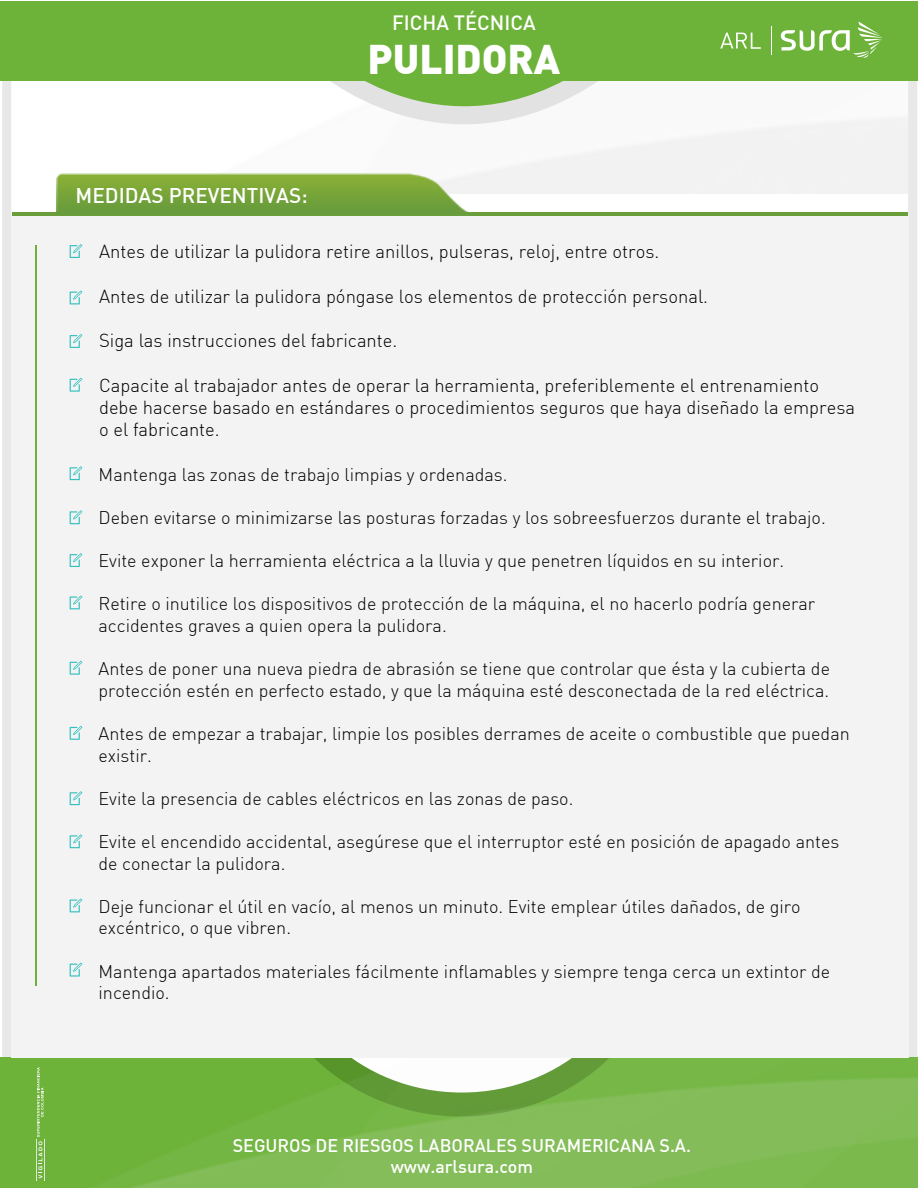
<style>
.page{position:relative;width:918px;height:1188px;background:#fff}
.page>*{position:absolute;margin:0;border:0;box-sizing:border-box;transform-origin:0 0}
.t1{font:900 40.65px "DIN";color:#fff}
.t2{font:500 20.85px "DIN";color:#fff}
.t3{font:500 20.25px "DIN";color:#fff}
.t4{font:300 18.6px/22.2px "DIN";color:#000}
.t5{font:300 18px/21.6px "DIN";color:#000}
.t6{font:500 18px/21.6px "DIN";color:#fff;text-align:center}
</style>
<div class="page">
<div style="left:1px;top:1058px;width:917px;height:130px;background:#6db339"></div>
<img style="left:97px;top:1058px;width:821px;height:130px">
<svg style="left:298px;top:81px;width:342px;height:106px"></svg>
<div style="left:1px;top:1px;width:917px;height:80px;background:#6db339"></div>
<svg style="left:771px;top:26px;width:1px;height:29px"></svg>
<svg style="left:781px;top:22px;width:102px;height:36px"></svg>
<svg style="left:720px;top:33px;width:41px;height:16px"></svg>
<hr style="left:36px;top:1139px;width:1px;height:42px;background:#fff">
<hr style="left:44px;top:1139px;width:1px;height:42px;background:#fff">
<svg style="left:37px;top:1067px;width:7px;height:111px"></svg>
<div style="left:12px;top:214px;width:897px;height:844px;background:#f3f3f3"></div>
<div style="left:12px;top:211px;width:896px;height:5px;background:#699e3b"></div>
<div style="left:12px;top:194px;width:896px;height:18px;background:#fff"></div>
<img style="left:56px;top:173px;width:416px;height:40px">
<hr style="left:35px;top:246px;width:1px;height:740px;background:#6db339">
<svg style="left:70px;top:244px;width:12px;height:14px"></svg>
<svg style="left:70px;top:291px;width:12px;height:13px"></svg>
<svg style="left:70px;top:334px;width:12px;height:14px"></svg>
<svg style="left:70px;top:466px;width:12px;height:14px"></svg>
<svg style="left:70px;top:510px;width:12px;height:14px"></svg>
<svg style="left:70px;top:553px;width:12px;height:14px"></svg>
<svg style="left:70px;top:596px;width:12px;height:13px"></svg>
<svg style="left:70px;top:661px;width:12px;height:14px"></svg>
<svg style="left:70px;top:726px;width:12px;height:14px"></svg>
<svg style="left:70px;top:791px;width:12px;height:14px"></svg>
<svg style="left:70px;top:834px;width:12px;height:14px"></svg>
<svg style="left:70px;top:899px;width:12px;height:13px"></svg>
<svg style="left:70px;top:963px;width:12px;height:14px"></svg>
<svg style="left:70px;top:378px;width:12px;height:14px"></svg>
<p class="t2" style="left:76px;top:182px;width:234px">MEDIDAS PREVENTIVAS:</p>
<p class="t3" style="left:392px;top:9px;width:145px">FICHA TÉCNICA</p>
<h1 class="t1" style="left:367px;top:32px;width:194px">PULIDORA</h1>
<p class="t4" style="left:99px;top:240px;width:562px">Antes de utilizar la pulidora retire anillos, pulseras, reloj, entre otros.</p>
<p class="t4" style="left:99px;top:285px;width:611px">Antes de utilizar la pulidora póngase los elementos de protección personal.</p>
<p class="t4" style="left:99px;top:329px;width:300px">Siga las instrucciones del fabricante.</p>
<p class="t4" style="left:99px;top:374px;width:758px">Capacite al trabajador antes de operar la herramienta, preferiblemente el entrenamiento debe hacerse basado en estándares o procedimientos seguros que haya diseñado la empresa o el fabricante.</p>
<p class="t5" style="left:99px;top:463px;width:410px">Mantenga las zonas de trabajo limpias y ordenadas.</p>
<p class="t5" style="left:99px;top:507px;width:729px">Deben evitarse o minimizarse las posturas forzadas y los sobreesfuerzos durante el trabajo.</p>
<p class="t5" style="left:99px;top:550px;width:687px">Evite exponer la herramienta eléctrica a la lluvia y que penetren líquidos en su interior.</p>
<p class="t5" style="left:99px;top:593px;width:718px">Retire o inutilice los dispositivos de protección de la máquina, el no hacerlo podría generar accidentes graves a quien opera la pulidora.</p>
<p class="t5" style="left:99px;top:658px;width:733px">Antes de poner una nueva piedra de abrasión se tiene que controlar que ésta y la cubierta de protección estén en perfecto estado, y que la máquina esté desconectada de la red eléctrica.</p>
<p class="t5" style="left:99px;top:723px;width:753px">Antes de empezar a trabajar, limpie los posibles derrames de aceite o combustible que puedan existir.</p>
<p class="t5" style="left:99px;top:787px;width:476px">Evite la presencia de cables eléctricos en las zonas de paso.</p>
<p class="t5" style="left:99px;top:831px;width:742px">Evite el encendido accidental, asegúrese que el interruptor esté en posición de apagado antes de conectar la pulidora.</p>
<p class="t5" style="left:99px;top:895px;width:704px">Deje funcionar el útil en vacío, al menos un minuto. Evite emplear útiles dañados, de giro excéntrico, o que vibren.</p>
<p class="t5" style="left:99px;top:960px;width:733px">Mantenga apartados materiales fácilmente inflamables y siempre tenga cerca un extintor de incendio.</p>
<p class="t6" style="left:233px;top:1134px;width:460px">SEGUROS DE RIESGOS LABORALES SURAMERICANA S.A. www.arlsura.com</p>
</div>
